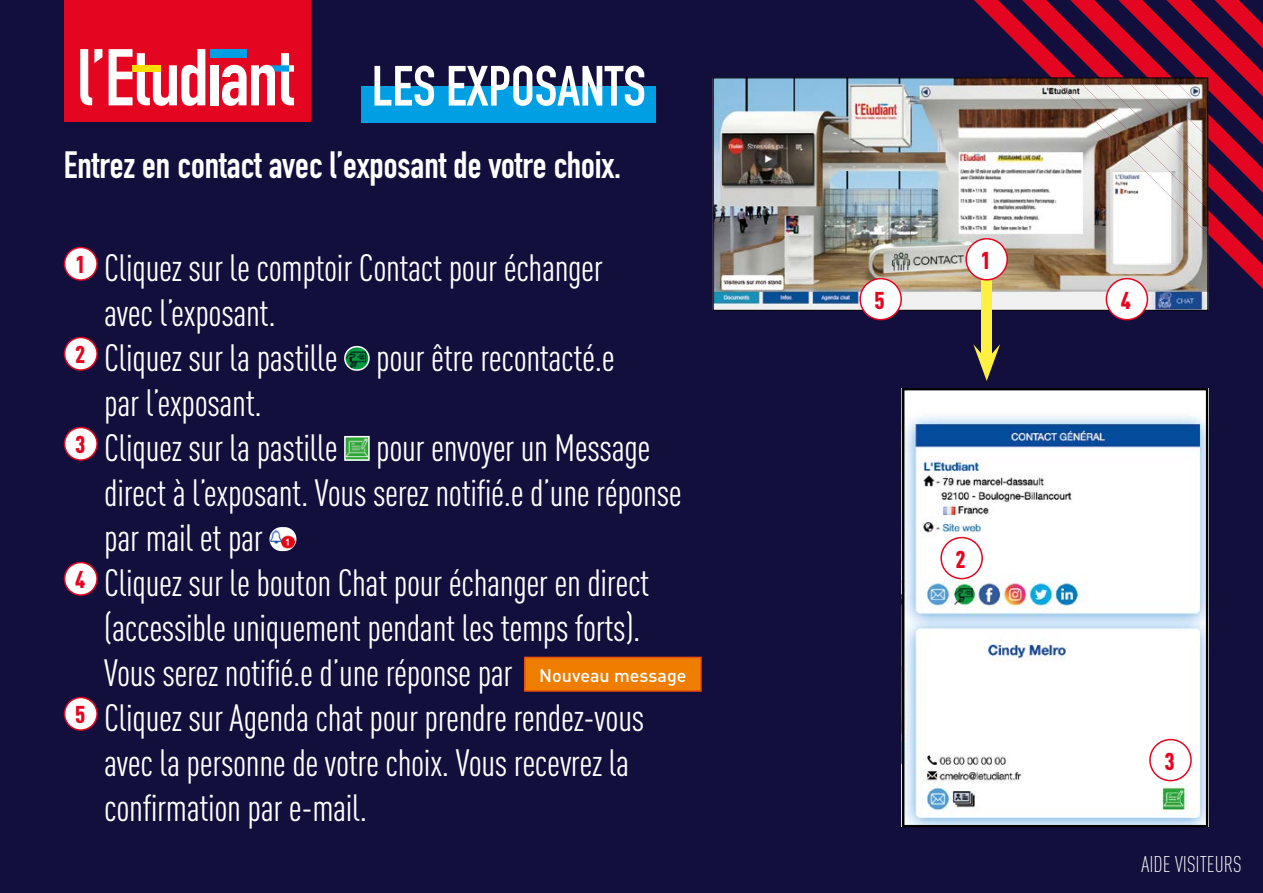
<style>
.page{position:relative;width:1263px;height:893px;background:#130f3d}
.page>*{position:absolute;margin:0;border:0;box-sizing:border-box;transform-origin:0 0}
.t1{font:55.65px "DIN Engschrift";color:#fff}
.t2{font:37.5px "DIN Cond";letter-spacing:-.01em;color:#fff}
.t3{font:37.5px "DIN Engschrift";color:#fff}
.t4{font:900 24px "DIN Cond";color:#e40521}
.t5{font:300 22.5px "DIN Cond";color:#fff}
.t6{font:500 18px "DIN";color:#fff}
</style>
<div class="page">
<div style="left:64px;top:0;width:246px;height:122px;background:#e40521"></div>
<svg style="left:974px;top:0;width:289px;height:289px"></svg>
<svg style="left:1022px;top:0;width:241px;height:241px"></svg>
<svg style="left:80px;top:49px;width:22px;height:56px"></svg>
<div style="left:210px;top:65px;width:8px;height:40px;background:#fff"></div>
<div style="left:210px;top:49px;width:37px;height:8px;background:#009fe3"></div>
<svg style="left:222px;top:53px;width:72px;height:53px"></svg>
<svg style="left:109px;top:49px;width:96px;height:57px"></svg>
<div style="left:133px;top:65px;width:28px;height:7px;background:#fd0"></div>
<svg style="left:64px;top:247px;width:34px;height:34px"></svg>
<svg style="left:64px;top:337px;width:34px;height:34px"></svg>
<svg style="left:344px;top:346px;width:26px;height:25px"></svg>
<svg style="left:64px;top:427px;width:34px;height:34px"></svg>
<svg style="left:344px;top:436px;width:26px;height:25px"></svg>
<img style="left:269px;top:527px;width:27px;height:24px;border-radius:12px">
<svg style="left:64px;top:562px;width:34px;height:34px"></svg>
<svg style="left:64px;top:697px;width:34px;height:34px"></svg>
<svg style="left:1070px;top:0;width:193px;height:193px"></svg>
<img style="left:713px;top:77px;width:495px;height:234px">
<svg style="left:902px;top:388px;width:306px;height:439px;background:#dee5eb"></svg>
<svg style="left:524px;top:657px;width:178px;height:35px;background:#ec7701"></svg>
<svg style="left:940px;top:537px;width:43px;height:42px;background:#fbe4e7"></svg>
<svg style="left:1149px;top:739px;width:43px;height:42px;background:#fbe4e7"></svg>
<div style="left:981px;top:281px;width:11px;height:79px;background:#fff042"></div>
<svg style="left:973px;top:344px;width:27px;height:37px"></svg>
<svg style="left:965px;top:238px;width:43px;height:43px;background:#efd5d2"></svg>
<svg style="left:1106px;top:278px;width:42px;height:42px;background:#e2cad1"></svg>
<svg style="left:859px;top:278px;width:43px;height:42px;background:#dec4c7"></svg>
<div style="left:361px;top:86px;width:295px;height:36px;background:#009fe3"></div>
<h1 class="t1" style="left:372px;top:53px;width:276px">LES EXPOSANTS</h1>
<p class="t3" style="left:64px;top:143px;width:559px">Entrez en contact avec l’exposant de votre choix.</p>
<p class="t2" style="left:75px;top:246px;width:529px"><sup>1</sup> Cliquez sur le comptoir Contact pour échanger</p>
<p class="t2" style="left:104px;top:291px;width:173px">avec l’exposant.</p>
<p class="t2" style="left:75px;top:336px;width:541px"><sup>2</sup> Cliquez sur la pastille pour être recontacté.e</p>
<p class="t2" style="left:104px;top:381px;width:159px">par l’exposant.</p>
<p class="t2" style="left:75px;top:426px;width:577px"><sup>3</sup> Cliquez sur la pastille pour envoyer un Message</p>
<p class="t2" style="left:104px;top:471px;width:579px">direct à l’exposant. Vous serez notifié.e d’une réponse</p>
<p class="t2" style="left:104px;top:516px;width:160px">par mail et par</p>
<p class="t2" style="left:75px;top:561px;width:576px"><sup>4</sup> Cliquez sur le bouton Chat pour échanger en direct</p>
<p class="t2" style="left:104px;top:606px;width:538px">(accessible uniquement pendant les temps forts).</p>
<p class="t2" style="left:104px;top:651px;width:410px">Vous serez notifié.e d’une réponse par</p>
<p class="t2" style="left:75px;top:696px;width:571px"><sup>5</sup> Cliquez sur Agenda chat pour prendre rendez-vous</p>
<p class="t2" style="left:104px;top:741px;width:527px">avec la personne de votre choix. Vous recevrez la</p>
<p class="t2" style="left:104px;top:786px;width:264px">confirmation par e-mail.</p>
<p class="t6" style="left:539px;top:664px;width:149px">Nouveau message</p>
<p class="t4" style="left:980px;top:245px;width:12px">1</p>
<p class="t4" style="left:874px;top:285px;width:12px">5</p>
<p class="t4" style="left:1121px;top:285px;width:12px">4</p>
<p class="t4" style="left:955px;top:544px;width:12px">2</p>
<p class="t4" style="left:1164px;top:746px;width:12px">3</p>
<p class="t5" style="left:1141px;top:852px;width:102px">AIDE VISITEURS</p>
</div>
